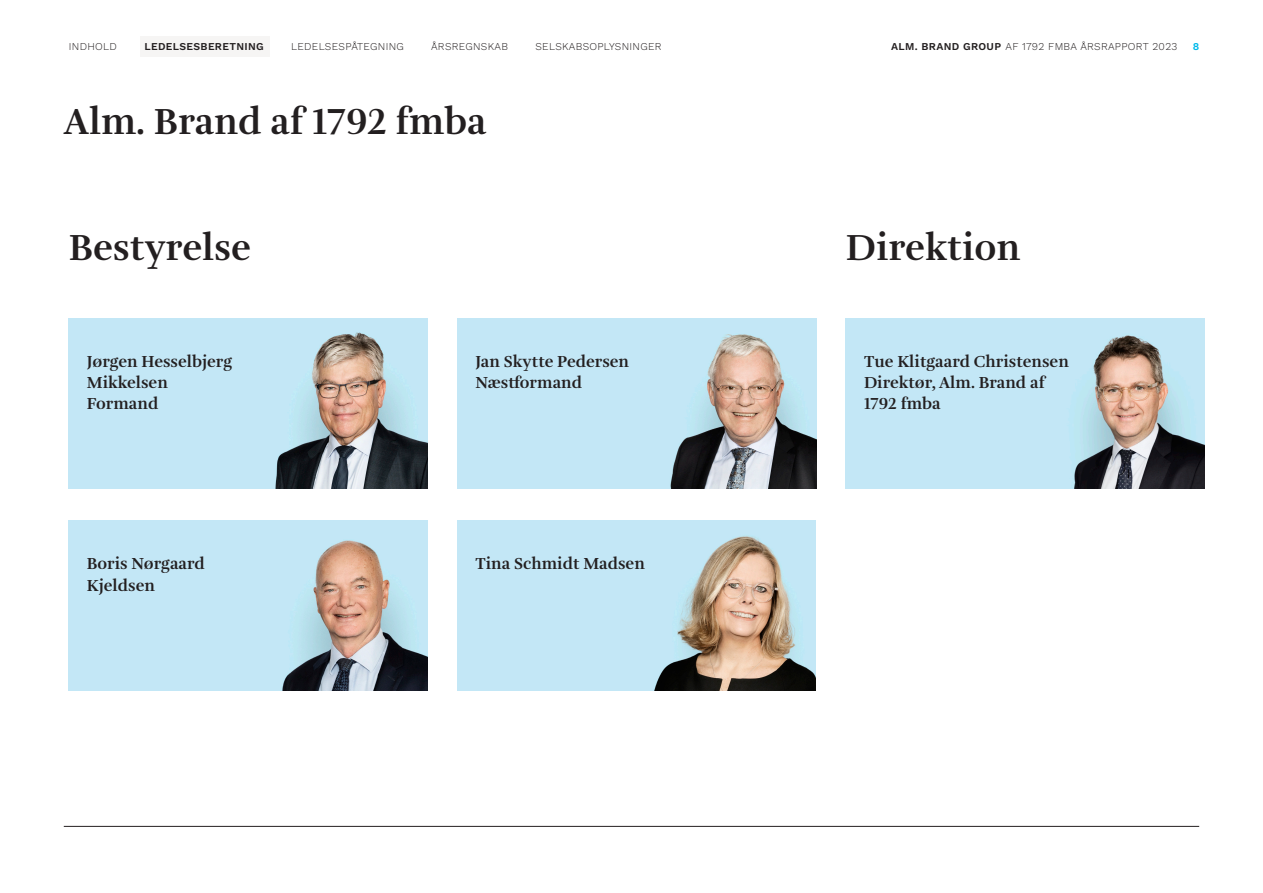
<style>
.page{position:relative;width:1263px;height:893px;background:#fff}
.page>*{position:absolute;margin:0;border:0;box-sizing:border-box;transform-origin:0 0}
.t1{font:700 37.5px "Alm Brand";color:#231f20}
.t2{font:700 16.5px/21px "Alm Brand";color:#231f20}
.t3{font:300 10.5px "Work Sans";letter-spacing:.03em;color:#231f20}
.t4{font:600 10.5px "Work Sans";letter-spacing:.03em;color:#231f20}
.t5{font:600 10.5px "Work Sans";color:#00b9ea}
.s1{font-weight:600}
</style>
<div class="page">
<div style="left:140px;top:37px;width:129px;height:20px;background:#f6f5f4"></div>
<hr style="left:64px;top:826px;width:1135px;height:1px;background:#231f20">
<img style="left:457px;top:318px;width:359px;height:170px">
<img style="left:69px;top:318px;width:358px;height:170px">
<img style="left:69px;top:520px;width:358px;height:171px">
<img style="left:457px;top:520px;width:359px;height:171px">
<img style="left:846px;top:318px;width:358px;height:170px">
<p class="t3" style="left:69px;top:39px;width:50px">INDHOLD</p>
<p class="t4" style="left:144px;top:39px;width:121px">LEDELSESBERETNING</p>
<p class="t3" style="left:291px;top:39px;width:114px">LEDELSESPÅTEGNING</p>
<p class="t3" style="left:431px;top:39px;width:78px">ÅRSREGNSKAB</p>
<p class="t3" style="left:535px;top:39px;width:128px">SELSKABSOPLYSNINGER</p>
<p class="t3" style="left:891px;top:39px;width:288px"><span class="s1">ALM. BRAND GROUP</span> AF 1792 FMBA ÅRSRAPPORT 2023</p>
<p class="t5" style="left:1193px;top:39px;width:8px">8</p>
<p class="t1" style="left:64px;top:99px;width:424px">Alm. Brand af 1792 fmba</p>
<p class="t1" style="left:69px;top:225px;width:184px">Bestyrelse</p>
<p class="t1" style="left:846px;top:225px;width:176px">Direktion</p>
<p class="t2" style="left:87px;top:351px;width:147px">Jørgen Hesselbjerg<br>Mikkelsen</p>
<p class="t2" style="left:87px;top:393px;width:73px">Formand</p>
<p class="t2" style="left:475px;top:351px;width:155px">Jan Skytte Pedersen</p>
<p class="t2" style="left:475px;top:372px;width:108px">Næstformand</p>
<p class="t2" style="left:87px;top:553px;width:119px;line-height:21.6px">Boris Nørgaard<br>Kjeldsen</p>
<p class="t2" style="left:475px;top:553px;width:171px">Tina Schmidt Madsen</p>
<p class="t2" style="left:864px;top:351px;width:206px">Tue Klitgaard Christensen</p>
<p class="t2" style="left:864px;top:372px;width:182px">Direktør, Alm. Brand af<br>1792 fmba</p>
</div>
